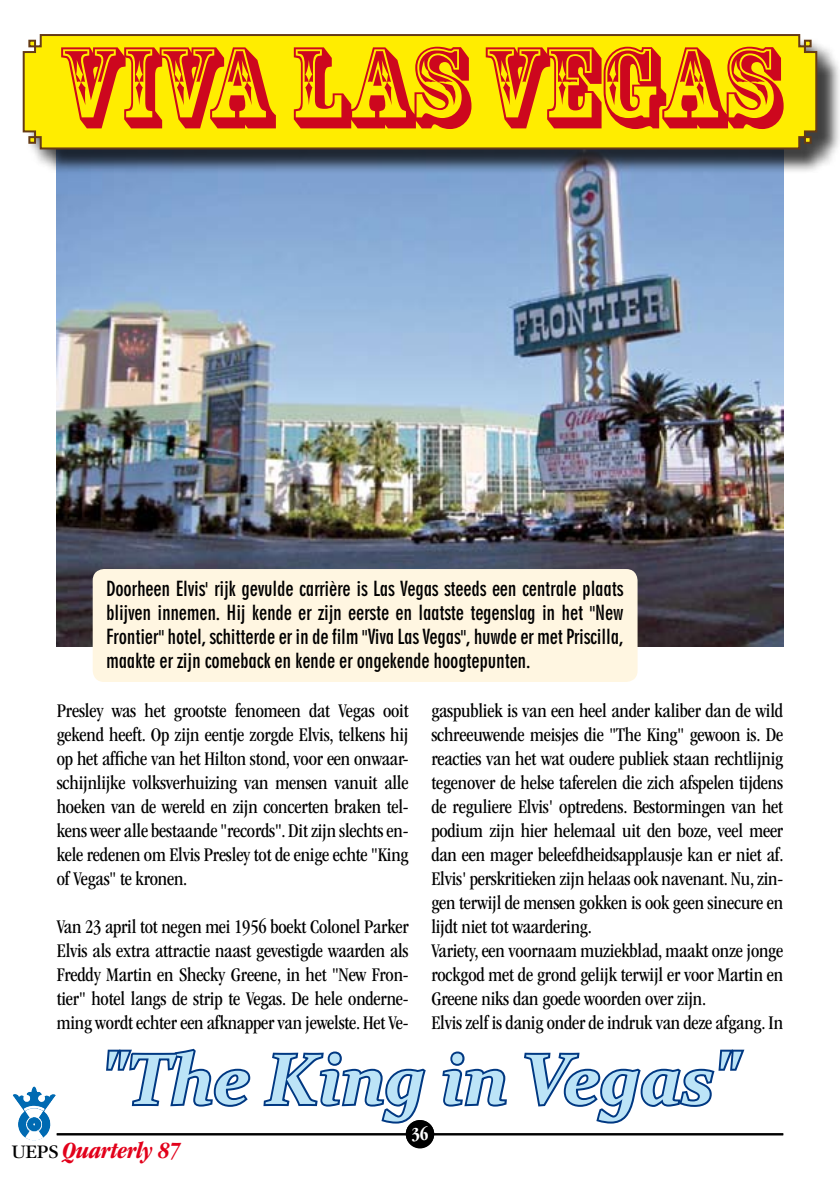
<style>
.page{position:relative;width:840px;height:1191px;background:#fff}
.page>*{position:absolute;margin:0;border:0;box-sizing:border-box;transform-origin:0 0}
.t1{font:108px "Rosewood Std";letter-spacing:-.015em;color:#cd071e}
.t2{font:italic 700 72px "Constantia";letter-spacing:-.01em;color:#bce4f7}
.t3{font:italic 700 condensed 24px "ITC Garamond Std";letter-spacing:-.01em;color:#e2001a}
.t4{font:condensed 20px/24px "ITC Garamond Std";letter-spacing:-.01em;color:#000;text-align:justify}
.t5{font:20px/24px "Geometric 706 BT Bold Condensed B";letter-spacing:-.01em;color:#000;text-align:justify}
.t6{font:700 condensed 19px "ITC Garamond Std";color:#fff}
.s1{font-weight:400;font-style:normal;font-stretch:normal;font-size:20px;color:#000}
</style>
<div class="page">
<svg style="left:405px;top:1120px;width:29px;height:28px"></svg>
<hr style="left:57px;top:1133px;width:725px;height:2px;background:#000">
<div style="left:405px;top:1120px;width:29px;height:27px;background:#000;border-radius:50%"></div>
<img style="left:13px;top:1086px;width:43px;height:54px">
<svg style="left:104px;top:1048px;width:148px;height:88px"></svg>
<svg style="left:261px;top:1051px;width:167px;height:85px"></svg>
<svg style="left:440px;top:1051px;width:69px;height:85px"></svg>
<svg style="left:524px;top:1049px;width:221px;height:75px"></svg>
<img style="left:57px;top:173px;width:725px;height:473px">
<div style="left:93px;top:569px;width:544px;height:113px;background:#fff6e1;border-radius:11px"></div>
<div style="left:26px;top:37px;width:813px;height:136px;background:#000;opacity:.75"></div>
<div style="left:22px;top:34px;width:795px;height:116px;background:#ffed00"></div>
<h1 class="t1" style="left:57px;top:24px;width:724px">VIVA LAS VEGAS</h1>
<p class="t5" style="left:106px;top:577px;width:518px">Doorheen Elvis' rijk gevulde carrière is Las Vegas steeds een centrale plaats blijven innemen. Hij kende er zijn eerste en laatste tegenslag in het "New Frontier" hotel, schitterde er in de film "Viva Las Vegas", huwde er met Priscilla, maakte er zijn comeback en kende er ongekende hoogtepunten.</p>
<p class="t4" style="left:57px;top:699px;width:353px">Presley was het grootste fenomeen dat Vegas ooit gekend heeft. Op zijn eentje zorgde Elvis, telkens hij op het affiche van het Hilton stond, voor een onwaar&shy;schijnlijke volksverhuizing van mensen vanuit alle hoeken van de wereld en zijn concerten braken tel&shy;kens weer alle bestaande "records". Dit zijn slechts en&shy;kele redenen om Elvis Presley tot de enige echte "King of Vegas" te kronen.</p>
<p class="t4" style="left:57px;top:915px;width:353px">Van 23 april tot negen mei 1956 boekt Colonel Parker Elvis als extra attractie naast gevestigde waarden als Freddy Martin en Shecky Greene, in het "New Fron&shy;tier" hotel langs de strip te Vegas. De hele onderne&shy;ming wordt echter een afknapper van jewelste. Het Ve-</p>
<p class="t4" style="left:431px;top:699px;width:353px;text-align:left">gaspubliek is van een heel ander kaliber dan de wild schreeuwende meisjes die "The King" gewoon is. De reacties van het wat oudere publiek staan rechtlijnig tegenover de helse taferelen die zich afspelen tijdens de reguliere Elvis' optredens. Bestormingen van het podium zijn hier helemaal uit den boze, veel meer dan een mager beleefdheidsapplausje kan er niet af.<br>Elvis' perskritieken zijn helaas ook navenant. Nu, zin&shy;gen terwijl de mensen gokken is ook geen sinecure en lijdt niet tot waardering.<br>Variety, een voornaam muziekblad, maakt onze jonge rockgod met de grond gelijk terwijl er voor Martin en Greene niks dan goede woorden over zijn.<br>Elvis zelf is danig onder de indruk van deze afgang. In</p>
<h2 class="t2" style="left:101px;top:1029px;width:639px">"The King in Vegas"</h2>
<p class="t3" style="left:11px;top:1137px;width:171px"><span class="s1">UEPS</span> Quarterly 87</p>
<p class="t6" style="left:411px;top:1123px;width:19px">36</p>
</div>
